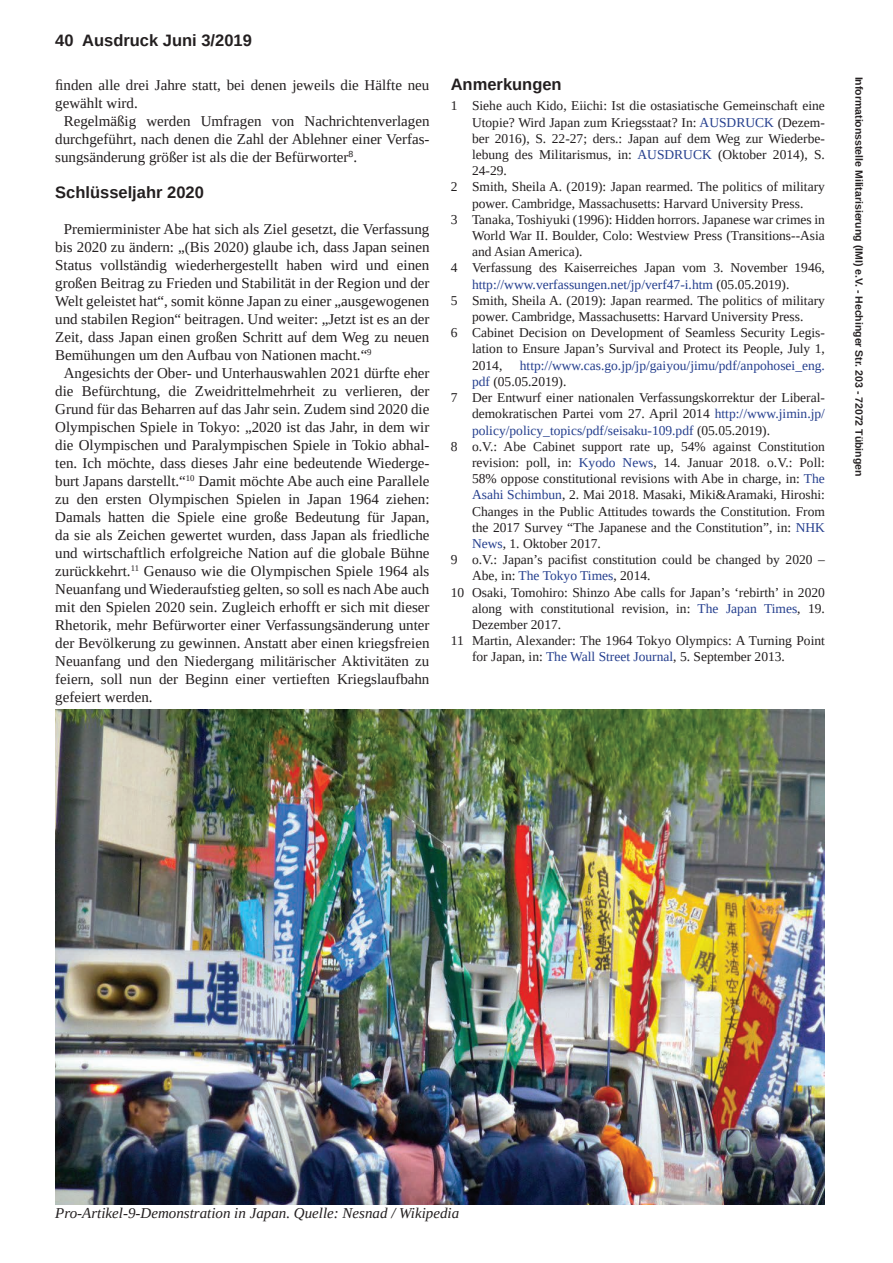
<style>
.page{position:relative;width:893px;height:1263px;background:#fff}
.page>*{position:absolute;margin:0;border:0;box-sizing:border-box;transform-origin:0 0}
.t1{font:700 16.5px "Liberation Sans";color:#231f20}
.t2{font:15px "Liberation Serif";color:#231f20}
.t3{font:italic 15px "Liberation Serif";color:#231f20}
.t4{font:13.5px "Liberation Serif";color:#231f20}
.t5{font:13.5px "Liberation Serif";color:#253f8e}
.t6{font:700 10.5px "Liberation Sans";color:#231f20}
.s1{color:#253f8e}
.s2{color:#231f20}
</style>
<div class="page">
<img style="left:55px;top:710px;width:770px;height:495px">
<p class="t1" style="left:55px;top:29px;width:198px">40 Ausdruck Juni 3/2019</p>
<p class="t2" style="left:55px;top:75px;width:376px">finden alle drei Jahre statt, bei denen jeweils die Hälfte neu</p>
<p class="t2" style="left:55px;top:93px;width:84px">gewählt wird.</p>
<p class="t2" style="left:64px;top:111px;width:367px">Regelmäßig werden Umfragen von Nachrichtenverlagen</p>
<p class="t2" style="left:55px;top:129px;width:376px">durchgeführt, nach denen die Zahl der Ablehner einer Verfas-</p>
<p class="t2" style="left:55px;top:147px;width:303px">sungsänderung größer ist als die der Befürworter<sup>8</sup>.</p>
<p class="t1" style="left:55px;top:181px;width:150px">Schlüsseljahr 2020</p>
<p class="t2" style="left:64px;top:219px;width:367px">Premierminister Abe hat sich als Ziel gesetzt, die Verfassung</p>
<p class="t2" style="left:55px;top:237px;width:376px">bis 2020 zu ändern: „(Bis 2020) glaube ich, dass Japan seinen</p>
<p class="t2" style="left:55px;top:255px;width:376px">Status vollständig wiederhergestellt haben wird und einen</p>
<p class="t2" style="left:55px;top:273px;width:376px">großen Beitrag zu Frieden und Stabilität in der Region und der</p>
<p class="t2" style="left:55px;top:291px;width:376px">Welt geleistet hat“, somit könne Japan zu einer „ausgewogenen</p>
<p class="t2" style="left:55px;top:309px;width:376px">und stabilen Region“ beitragen. Und weiter: „Jetzt ist es an der</p>
<p class="t2" style="left:55px;top:327px;width:376px">Zeit, dass Japan einen großen Schritt auf dem Weg zu neuen</p>
<p class="t2" style="left:55px;top:345px;width:318px">Bemühungen um den Aufbau von Nationen macht.“<sup>9</sup></p>
<p class="t2" style="left:64px;top:363px;width:367px">Angesichts der Ober- und Unterhauswahlen 2021 dürfte eher</p>
<p class="t2" style="left:55px;top:381px;width:376px">die Befürchtung, die Zweidrittelmehrheit zu verlieren, der</p>
<p class="t2" style="left:55px;top:399px;width:376px">Grund für das Beharren auf das Jahr sein. Zudem sind 2020 die</p>
<p class="t2" style="left:55px;top:417px;width:376px">Olympischen Spiele in Tokyo: „2020 ist das Jahr, in dem wir</p>
<p class="t2" style="left:55px;top:435px;width:376px">die Olympischen und Paralympischen Spiele in Tokio abhal-</p>
<p class="t2" style="left:55px;top:453px;width:376px">ten. Ich möchte, dass dieses Jahr eine bedeutende Wiederge-</p>
<p class="t2" style="left:55px;top:471px;width:376px">burt Japans darstellt.“<sup>10</sup> Damit möchte Abe auch eine Parallele</p>
<p class="t2" style="left:55px;top:489px;width:376px">zu den ersten Olympischen Spielen in Japan 1964 ziehen:</p>
<p class="t2" style="left:55px;top:507px;width:376px">Damals hatten die Spiele eine große Bedeutung für Japan,</p>
<p class="t2" style="left:55px;top:525px;width:376px">da sie als Zeichen gewertet wurden, dass Japan als friedliche</p>
<p class="t2" style="left:55px;top:543px;width:376px">und wirtschaftlich erfolgreiche Nation auf die globale Bühne</p>
<p class="t2" style="left:55px;top:561px;width:376px">zurückkehrt.<sup>11</sup> Genauso wie die Olympischen Spiele 1964 als</p>
<p class="t2" style="left:55px;top:579px;width:376px">Neuanfang und Wiederaufstieg gelten, so soll es nach Abe auch</p>
<p class="t2" style="left:55px;top:597px;width:376px">mit den Spielen 2020 sein. Zugleich erhofft er sich mit dieser</p>
<p class="t2" style="left:55px;top:615px;width:376px">Rhetorik, mehr Befürworter einer Verfassungsänderung unter</p>
<p class="t2" style="left:55px;top:633px;width:376px">der Bevölkerung zu gewinnen. Anstatt aber einen kriegsfreien</p>
<p class="t2" style="left:55px;top:651px;width:376px">Neuanfang und den Niedergang militärischer Aktivitäten zu</p>
<p class="t2" style="left:55px;top:669px;width:376px">feiern, soll nun der Beginn einer vertieften Kriegslaufbahn</p>
<p class="t2" style="left:55px;top:687px;width:99px">gefeiert werden.</p>
<p class="t1" style="left:451px;top:73px;width:112px">Anmerkungen</p>
<p class="t4" style="left:451px;top:97px;width:376px">1 Siehe auch Kido, Eiichi: Ist die ostasiatische Gemeinschaft eine</p>
<p class="t4" style="left:472px;top:113px;width:354px">Utopie? Wird Japan zum Kriegsstaat? In: <span class="s1">AUSDRUCK</span> (Dezem-</p>
<p class="t4" style="left:472px;top:130px;width:354px">ber 2016), S. 22-27; ders.: Japan auf dem Weg zur Wiederbe-</p>
<p class="t4" style="left:472px;top:146px;width:354px">lebung des Militarismus, in: <span class="s1">AUSDRUCK</span> (Oktober 2014), S.</p>
<p class="t4" style="left:472px;top:162px;width:36px">24-29.</p>
<p class="t4" style="left:451px;top:178px;width:376px">2 Smith, Sheila A. (2019): Japan rearmed. The politics of military</p>
<p class="t4" style="left:472px;top:194px;width:333px">power. Cambridge, Massachusetts: Harvard University Press.</p>
<p class="t4" style="left:451px;top:211px;width:376px">3 Tanaka, Toshiyuki (1996): Hidden horrors. Japanese war crimes in</p>
<p class="t4" style="left:472px;top:227px;width:354px">World War II. Boulder, Colo: Westview Press (Transitions--Asia</p>
<p class="t4" style="left:472px;top:243px;width:112px">and Asian America).</p>
<p class="t4" style="left:451px;top:259px;width:376px">4 Verfassung des Kaiserreiches Japan vom 3. November 1946,</p>
<p class="t5" style="left:472px;top:275px;width:319px">http://www.verfassungen.net/jp/verf47-i.htm <span class="s2">(05.05.2019).</span></p>
<p class="t4" style="left:451px;top:292px;width:376px">5 Smith, Sheila A. (2019): Japan rearmed. The politics of military</p>
<p class="t4" style="left:472px;top:308px;width:333px">power. Cambridge, Massachusetts: Harvard University Press.</p>
<p class="t4" style="left:451px;top:324px;width:376px">6 Cabinet Decision on Development of Seamless Security Legis-</p>
<p class="t4" style="left:472px;top:340px;width:354px">lation to Ensure Japan’s Survival and Protect its People, July 1,</p>
<p class="t4" style="left:472px;top:356px;width:32px">2014,</p>
<p class="t5" style="left:520px;top:356px;width:307px">http://www.cas.go.jp/jp/gaiyou/jimu/pdf/anpohosei_eng.</p>
<p class="t4" style="left:472px;top:373px;width:96px"><span class="s1">pdf</span> (05.05.2019).</p>
<p class="t4" style="left:451px;top:389px;width:376px">7 Der Entwurf einer nationalen Verfassungskorrektur der Liberal-</p>
<p class="t4" style="left:472px;top:405px;width:354px">demokratischen Partei vom 27. April 2014 <span class="s1">http://www.jimin.jp/</span></p>
<p class="t5" style="left:472px;top:421px;width:300px">policy/policy_topics/pdf/seisaku-109.pdf <span class="s2">(05.05.2019).</span></p>
<p class="t4" style="left:451px;top:437px;width:376px">8 o.V.: Abe Cabinet support rate up, 54% against Constitution</p>
<p class="t4" style="left:472px;top:454px;width:354px">revision: poll, in: <span class="s1">Kyodo News</span>, 14. Januar 2018. o.V.: Poll:</p>
<p class="t4" style="left:472px;top:470px;width:354px">58% oppose constitutional revisions with Abe in charge, in: <span class="s1">The</span></p>
<p class="t4" style="left:472px;top:486px;width:354px"><span class="s1">Asahi Schimbun</span>, 2. Mai 2018. Masaki, Miki&amp;Aramaki, Hiroshi:</p>
<p class="t4" style="left:472px;top:502px;width:354px">Changes in the Public Attitudes towards the Constitution. From</p>
<p class="t4" style="left:472px;top:518px;width:354px">the 2017 Survey “The Japanese and the Constitution”, in: <span class="s1">NHK</span></p>
<p class="t4" style="left:472px;top:535px;width:130px"><span class="s1">News</span>, 1. Oktober 2017.</p>
<p class="t4" style="left:451px;top:551px;width:376px">9 o.V.: Japan’s pacifist constitution could be changed by 2020 –</p>
<p class="t4" style="left:472px;top:567px;width:180px">Abe, in: <span class="s1">The Tokyo Times</span>, 2014.</p>
<p class="t4" style="left:451px;top:583px;width:376px">10 Osaki, Tomohiro: Shinzo Abe calls for Japan’s ‘rebirth’ in 2020</p>
<p class="t4" style="left:472px;top:599px;width:354px">along with constitutional revision, in: <span class="s1">The Japan Times</span>, 19.</p>
<p class="t4" style="left:472px;top:616px;width:91px">Dezember 2017.</p>
<p class="t4" style="left:451px;top:632px;width:376px">11 Martin, Alexander: The 1964 Tokyo Olympics: A Turning Point</p>
<p class="t4" style="left:472px;top:648px;width:314px">for Japan, in: <span class="s1">The Wall Street Journal</span>, 5. September 2013.</p>
<p class="t6" style="left:866px;top:77px;width:401px;rotate:90deg">Informationsstelle Militarisierung (IMI) e.V. - Hechinger Str. 203 - 72072 Tübingen</p>
<p class="t3" style="left:55px;top:1203px;width:405px">Pro-Artikel-9-Demonstration in Japan. Quelle: Nesnad / Wikipedia</p>
</div>
